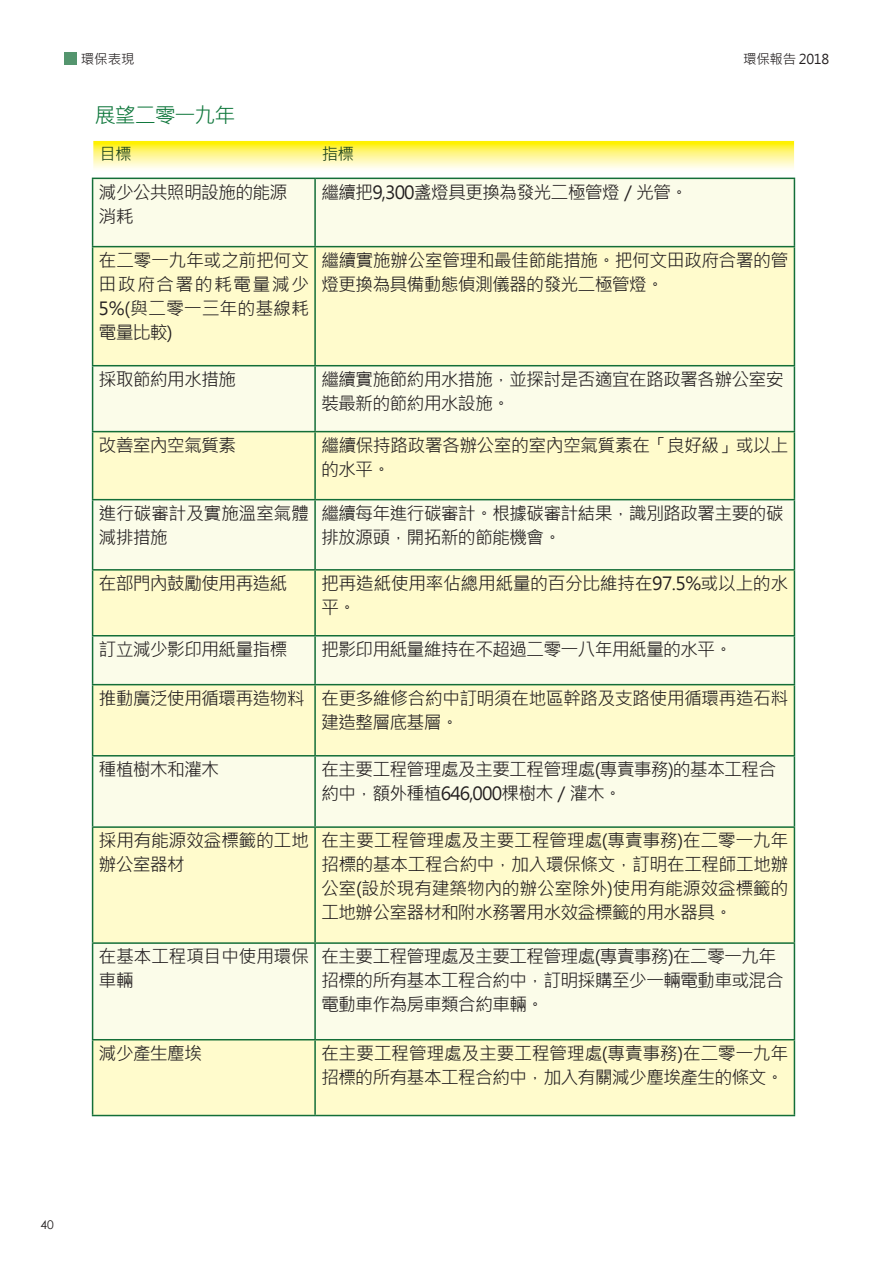
<style>
.page{position:relative;width:893px;height:1263px;background:#fff}
.page>*{position:absolute;margin:0;border:0;box-sizing:border-box;transform-origin:0 0}
.body-e{font:21px "Microsoft Jheng Hei";letter-spacing:-.05em;color:#0f773c}
.t1{font:18px/24px "Microsoft Jheng Hei";letter-spacing:-.05em;color:#231f20}
.t2{font:18px/24px "Microsoft Jheng Hei";letter-spacing:-.03em;color:#231f20}
.t3{font:16.5px "Microsoft Jheng Hei";color:#173e1a}
.t4{font:13.5px "Microsoft Jheng Hei";letter-spacing:-.025em;color:#231f20}
.t5{font:12px "Century Gothic";color:#231f20}
</style>
<div class="page">
<div style="left:64px;top:52px;width:13px;height:13px;background:#54956e"></div>
<div style="left:93px;top:179px;width:701px;height:67px;background:#fbfce9"></div>
<div style="left:93px;top:247px;width:701px;height:868px;background:#fffbcc"></div>
<svg style="left:93px;top:366px;width:701px;height:673px;background:#fbfada"></svg>
<hr style="left:92px;top:178px;width:223px;height:1px;background:#136e38">
<hr style="left:92px;top:179px;width:1px;height:67px;background:#136e38">
<hr style="left:315px;top:178px;width:480px;height:1px;background:#136e38">
<hr style="left:314px;top:179px;width:2px;height:67px;background:#136e38">
<hr style="left:794px;top:179px;width:1px;height:67px;background:#136e38">
<hr style="left:92px;top:246px;width:223px;height:1px;background:#136e38">
<hr style="left:92px;top:247px;width:1px;height:118px;background:#136e38">
<hr style="left:315px;top:246px;width:480px;height:1px;background:#136e38">
<hr style="left:314px;top:247px;width:2px;height:118px;background:#136e38">
<hr style="left:794px;top:247px;width:1px;height:118px;background:#136e38">
<hr style="left:92px;top:365px;width:223px;height:1px;background:#136e38">
<hr style="left:92px;top:366px;width:1px;height:65px;background:#136e38">
<hr style="left:315px;top:365px;width:480px;height:1px;background:#136e38">
<hr style="left:314px;top:366px;width:2px;height:65px;background:#136e38">
<hr style="left:794px;top:366px;width:1px;height:65px;background:#136e38">
<hr style="left:92px;top:431px;width:223px;height:1px;background:#136e38">
<hr style="left:92px;top:432px;width:1px;height:67px;background:#136e38">
<hr style="left:315px;top:431px;width:480px;height:1px;background:#136e38">
<hr style="left:314px;top:432px;width:2px;height:67px;background:#136e38">
<hr style="left:794px;top:432px;width:1px;height:67px;background:#136e38">
<hr style="left:92px;top:499px;width:223px;height:1px;background:#136e38">
<hr style="left:92px;top:500px;width:1px;height:69px;background:#136e38">
<hr style="left:315px;top:499px;width:480px;height:1px;background:#136e38">
<hr style="left:314px;top:500px;width:2px;height:69px;background:#136e38">
<hr style="left:794px;top:500px;width:1px;height:69px;background:#136e38">
<hr style="left:92px;top:569px;width:223px;height:2px;background:#136e38">
<hr style="left:92px;top:571px;width:1px;height:64px;background:#136e38">
<hr style="left:315px;top:569px;width:480px;height:2px;background:#136e38">
<hr style="left:314px;top:571px;width:2px;height:64px;background:#136e38">
<hr style="left:794px;top:571px;width:1px;height:64px;background:#136e38">
<hr style="left:92px;top:635px;width:223px;height:1px;background:#136e38">
<hr style="left:92px;top:636px;width:1px;height:48px;background:#136e38">
<hr style="left:315px;top:635px;width:480px;height:1px;background:#136e38">
<hr style="left:314px;top:636px;width:2px;height:48px;background:#136e38">
<hr style="left:794px;top:636px;width:1px;height:48px;background:#136e38">
<hr style="left:92px;top:684px;width:223px;height:1px;background:#136e38">
<hr style="left:92px;top:685px;width:1px;height:70px;background:#136e38">
<hr style="left:315px;top:684px;width:480px;height:1px;background:#136e38">
<hr style="left:314px;top:685px;width:2px;height:70px;background:#136e38">
<hr style="left:794px;top:685px;width:1px;height:70px;background:#136e38">
<hr style="left:92px;top:755px;width:223px;height:1px;background:#136e38">
<hr style="left:92px;top:756px;width:1px;height:70px;background:#136e38">
<hr style="left:315px;top:755px;width:480px;height:1px;background:#136e38">
<hr style="left:314px;top:756px;width:2px;height:70px;background:#136e38">
<hr style="left:794px;top:756px;width:1px;height:70px;background:#136e38">
<hr style="left:92px;top:826px;width:223px;height:2px;background:#136e38">
<hr style="left:92px;top:828px;width:1px;height:114px;background:#136e38">
<hr style="left:315px;top:826px;width:480px;height:2px;background:#136e38">
<hr style="left:314px;top:828px;width:2px;height:114px;background:#136e38">
<hr style="left:794px;top:828px;width:1px;height:114px;background:#136e38">
<hr style="left:92px;top:942px;width:223px;height:2px;background:#136e38">
<hr style="left:92px;top:944px;width:1px;height:95px;background:#136e38">
<hr style="left:315px;top:942px;width:480px;height:2px;background:#136e38">
<hr style="left:314px;top:944px;width:2px;height:95px;background:#136e38">
<hr style="left:794px;top:944px;width:1px;height:95px;background:#136e38">
<hr style="left:92px;top:1039px;width:223px;height:1px;background:#136e38">
<hr style="left:92px;top:1040px;width:1px;height:75px;background:#136e38">
<hr style="left:315px;top:1039px;width:480px;height:1px;background:#136e38">
<hr style="left:314px;top:1040px;width:2px;height:75px;background:#136e38">
<hr style="left:794px;top:1040px;width:1px;height:75px;background:#136e38">
<hr style="left:92px;top:1115px;width:223px;height:1px;background:#136e38">
<hr style="left:315px;top:1115px;width:480px;height:1px;background:#136e38">
<svg style="left:93px;top:141px;width:701px;height:28px;background:#fff685"></svg>
<p class="t4" style="left:81px;top:51px;width:55px">環保表現</p>
<p class="t4" style="left:743px;top:51px;width:87px">環保報告 2018</p>
<p class="body-e" style="left:95px;top:102px;width:142px">展望二零一九年</p>
<p class="t3" style="left:99px;top:144px;width:34px">目標</p>
<p class="t3" style="left:322px;top:144px;width:34px">指標</p>
<p class="t1" style="left:99px;top:180px;width:190px">減少公共照明設施的能源消耗</p>
<p class="t1" style="left:321px;top:180px;width:369px">繼續把9,300盞燈具更換為發光二極管燈／光管。</p>
<p class="t1" style="left:99px;top:248px;width:212px;text-align:justify">在二零一九年或之前把何文田政府合署的耗電量減少5%(與二零一三年的基線耗電量比較)</p>
<p class="t1" style="left:321px;top:248px;width:469px">繼續實施辦公室管理和最佳節能措施。把何文田政府合署的管燈更換為具備動態偵測儀器的發光二極管燈。</p>
<p class="t1" style="left:99px;top:367px;width:139px">採取節約用水措施</p>
<p class="t1" style="left:321px;top:367px;width:464px">繼續實施節約用水措施，並探討是否適宜在路政署各辦公室安裝最新的節約用水設施。</p>
<p class="t1" style="left:99px;top:433px;width:139px">改善室內空氣質素</p>
<p class="t1" style="left:321px;top:433px;width:469px">繼續保持路政署各辦公室的室內空氣質素在「良好級」或以上的水平。</p>
<p class="t2" style="left:99px;top:501px;width:212px">進行碳審計及實施溫室氣體減排措施</p>
<p class="t1" style="left:321px;top:501px;width:464px">繼續每年進行碳審計。根據碳審計結果，識別路政署主要的碳排放源頭，開拓新的節能機會。</p>
<p class="t1" style="left:99px;top:572px;width:190px">在部門內鼓勵使用再造紙</p>
<p class="t2" style="left:321px;top:572px;width:469px">把再造紙使用率佔總用紙量的百分比維持在97.5%或以上的水平。</p>
<p class="t1" style="left:99px;top:637px;width:190px">訂立減少影印用紙量指標</p>
<p class="t1" style="left:321px;top:637px;width:413px">把影印用紙量維持在不超過二零一八年用紙量的水平。</p>
<p class="t1" style="left:321px;top:686px;width:469px;text-indent:-222px">推動廣泛使用循環再造物料 在更多維修合約中訂明須在地區幹路及支路使用循環再造石料建造整層底基層。</p>
<p class="t1" style="left:99px;top:757px;width:122px">種植樹木和灌木</p>
<p class="t1" style="left:321px;top:757px;width:457px">在主要工程管理處及主要工程管理處(專責事務)的基本工程合約中，額外種植646,000棵樹木／灌木。</p>
<p class="t2" style="left:99px;top:829px;width:212px">採用有能源效益標籤的工地辦公室器材</p>
<p class="t1" style="left:321px;top:829px;width:469px;text-align:justify">在主要工程管理處及主要工程管理處(專責事務)在二零一九年招標的基本工程合約中，加入環保條文，訂明在工程師工地辦公室(設於現有建築物內的辦公室除外)使用有能源效益標籤的工地辦公室器材和附水務署用水效益標籤的用水器具。</p>
<p class="t2" style="left:99px;top:945px;width:212px">在基本工程項目中使用環保車輛</p>
<p class="t1" style="left:321px;top:945px;width:464px">在主要工程管理處及主要工程管理處(專責事務)在二零一九年招標的所有基本工程合約中，訂明採購至少一輛電動車或混合電動車作為房車類合約車輛。</p>
<p class="t1" style="left:99px;top:1041px;width:105px">減少產生塵埃</p>
<p class="t1" style="left:321px;top:1041px;width:469px">在主要工程管理處及主要工程管理處(專責事務)在二零一九年招標的所有基本工程合約中，加入有關減少塵埃產生的條文。</p>
<p class="t5" style="left:40px;top:1216px;width:15px">40</p>
</div>
